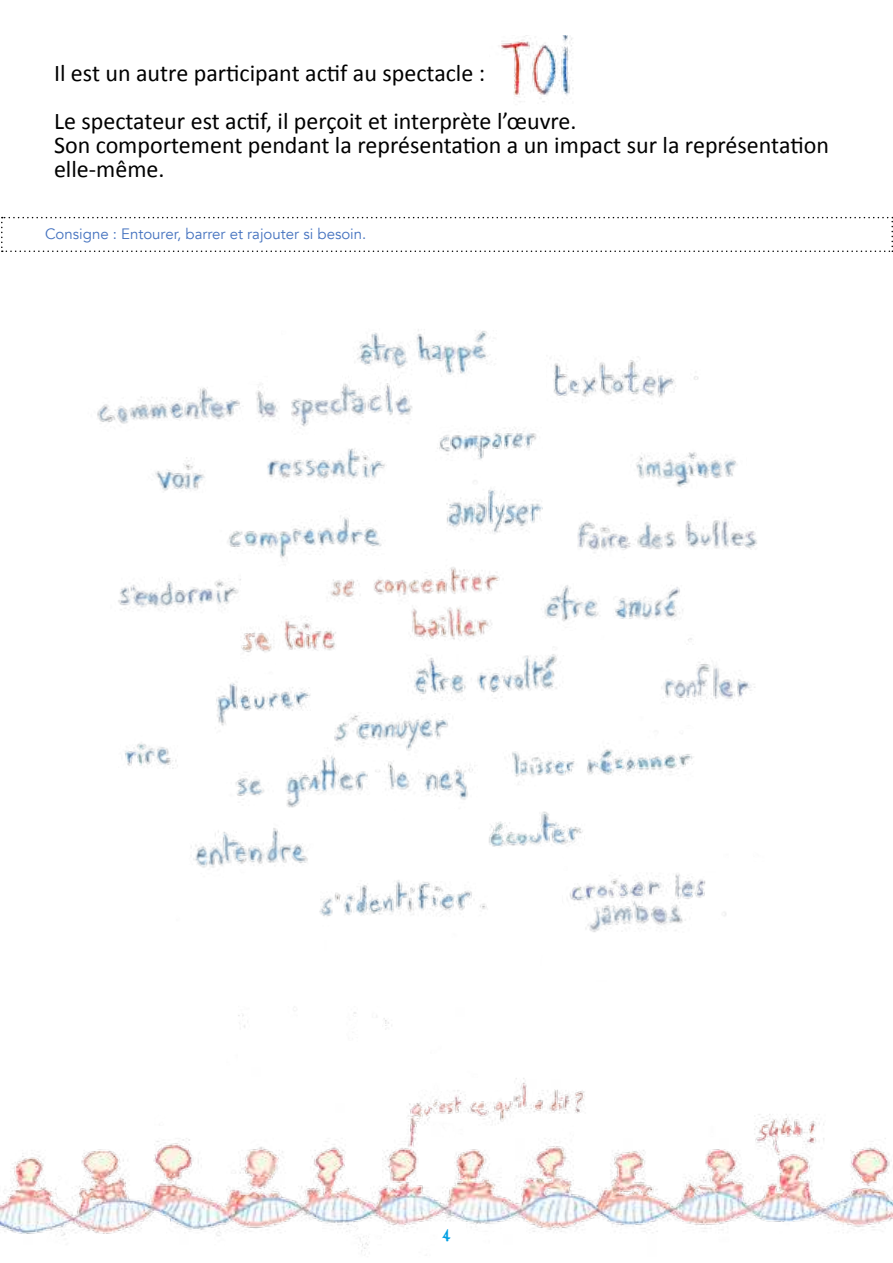
<style>
.page{position:relative;width:893px;height:1263px;background:#fff}
.page>*{position:absolute;margin:0;border:0;box-sizing:border-box;transform-origin:0 0}
.t1{font:24px/48px "Calibri";color:#000}
.t2{font:18px "Fairy Tale JF";color:#009fe3}
.t3{font:15px "Avenir";color:#4472bf}
</style>
<div class="page">
<img style="left:501px;top:35px;width:72px;height:67px">
<img style="left:97px;top:329px;width:660px;height:603px">
<svg style="left:1px;top:217px;width:892px;height:35px"></svg>
<img style="left:0;top:1012px;width:893px;height:240px">
<p class="t1" style="left:54px;top:48px;width:524px">Il est un autre participant actif au spectacle :<br>Le spectateur est actif, il perçoit et interprète l’œuvre.</p>
<p class="t1" style="left:54px;top:132px;width:776px;line-height:24px">Son comportement pendant la représentation a un impact sur la représentation elle-même.</p>
<p class="t3" style="left:45px;top:225px;width:323px">Consigne : Entourer, barrer et rajouter si besoin.</p>
<p class="t2" style="left:442px;top:1223px;width:10px">4</p>
</div>
